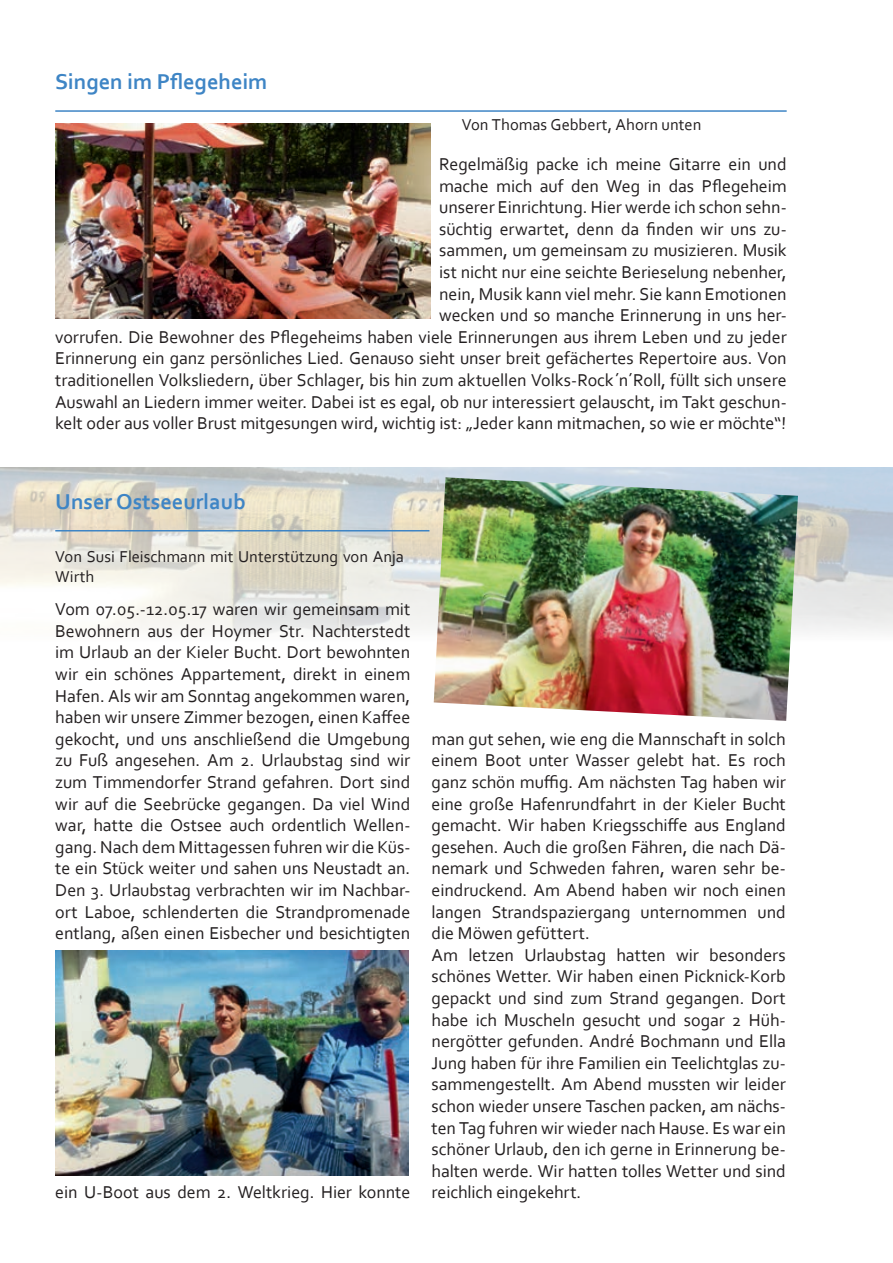
<style>
.page{position:relative;width:893px;height:1263px;background:#fff}
.page>*{position:absolute;margin:0;border:0;box-sizing:border-box;transform-origin:0 0}
.t1{font:700 22.5px "Corbel";color:#3e85c5}
.t2{font:18px/21.6px "Corbel";letter-spacing:-.005em;color:#231f20;text-align:right}
.t3{font:16.5px/19.8px "Corbel";color:#231f20}
</style>
<div class="page">
<img style="left:0;top:468px;width:893px;height:167px">
<hr style="left:55px;top:110px;width:732px;height:2px;background:#3e85c5">
<img style="left:55px;top:123px;width:376px;height:196px">
<hr style="left:55px;top:530px;width:374px;height:1px;background:#3e85c5">
<img style="left:55px;top:950px;width:353px;height:226px">
<img style="left:434px;top:477px;width:364px;height:244px">
<p class="t1" style="left:55px;top:68px;width:214px">Singen im Pflegeheim</p>
<p class="t3" style="left:462px;top:115px;width:241px">Von Thomas Gebbert, Ahorn unten</p>
<p class="t2" style="left:55px;top:153px;width:733px">Regelmäßig packe ich meine Gitarre ein und<br>mache mich auf den Weg in das Pflegeheim<br>unserer Einrichtung. Hier werde ich schon sehn-<br>süchtig erwartet, denn da finden wir uns zu-<br>sammen, um gemeinsam zu musizieren. Musik<br>ist nicht nur eine seichte Berieselung nebenher,<br>nein, Musik kann viel mehr. Sie kann Emotionen<br>wecken und so manche Erinnerung in uns her-<br>vorrufen. Die Bewohner des Pflegeheims haben viele Erinnerungen aus ihrem Leben und zu jeder Erinnerung ein ganz persönliches Lied. Genauso sieht unser breit gefächertes Repertoire aus. Von traditionellen Volksliedern, über Schlager, bis hin zum aktuellen Volks-Rock´n´Roll, füllt sich unsere Auswahl an Liedern immer weiter. Dabei ist es egal, ob nur interessiert gelauscht, im Takt geschun&shy;kelt oder aus voller Brust mitgesungen wird, wichtig ist: „Jeder kann mitmachen, so wie er möchte“!</p>
<p class="t1" style="left:55px;top:487px;width:192px">Unser Ostseeurlaub</p>
<p class="t3" style="left:55px;top:546px;width:350px">Von Susi Fleischmann mit Unterstützung von Anja<br>Wirth</p>
<p class="t2" style="left:55px;top:598px;width:357px;text-align:justify">Vom 07.05.-12.05.17 waren wir gemeinsam mit Bewohnern aus der Hoymer Str. Nachterstedt im Urlaub an der Kieler Bucht. Dort bewohnten wir ein schönes Appartement, direkt in einem Hafen. Als wir am Sonntag angekommen waren, haben wir unsere Zimmer bezogen, einen Kaffee gekocht, und uns anschließend die Umgebung zu Fuß angesehen. Am 2. Urlaubstag sind wir zum Timmendorfer Strand gefahren. Dort sind wir auf die Seebrücke gegangen. Da viel Wind war, hatte die Ostsee auch ordentlich Wellen&shy;gang. Nach dem Mittagessen fuhren wir die Küs&shy;te ein Stück weiter und sahen uns Neustadt an.<br>Den 3. Urlaubstag verbrachten wir im Nachbar&shy;ort Laboe, schlenderten die Strandpromenade entlang, aßen einen Eisbecher und besichtigten</p>
<p class="t2" style="left:55px;top:1181px;width:357px">ein U-Boot aus dem 2. Weltkrieg. Hier konnte</p>
<p class="t2" style="left:432px;top:727px;width:356px;text-align:left">man gut sehen, wie eng die Mannschaft in solch einem Boot unter Wasser gelebt hat. Es roch ganz schön muffig. Am nächsten Tag haben wir eine große Hafenrundfahrt in der Kieler Bucht gemacht. Wir haben Kriegsschiffe aus England gesehen. Auch die großen Fähren, die nach Dä&shy;nemark und Schweden fahren, waren sehr be&shy;eindruckend. Am Abend haben wir noch einen langen Strandspaziergang unternommen und die Möwen gefüttert.<br>Am letzen Urlaubstag hatten wir besonders schönes Wetter. Wir haben einen Picknick-Korb gepackt und sind zum Strand gegangen. Dort habe ich Muscheln gesucht und sogar 2 Hüh&shy;nergötter gefunden. André Bochmann und Ella Jung haben für ihre Familien ein Teelichtglas zu&shy;sammengestellt. Am Abend mussten wir leider schon wieder unsere Taschen packen, am nächs&shy;ten Tag fuhren wir wieder nach Hause. Es war ein schöner Urlaub, den ich gerne in Erinnerung be&shy;halten werde. Wir hatten tolles Wetter und sind reichlich eingekehrt.</p>
</div>
